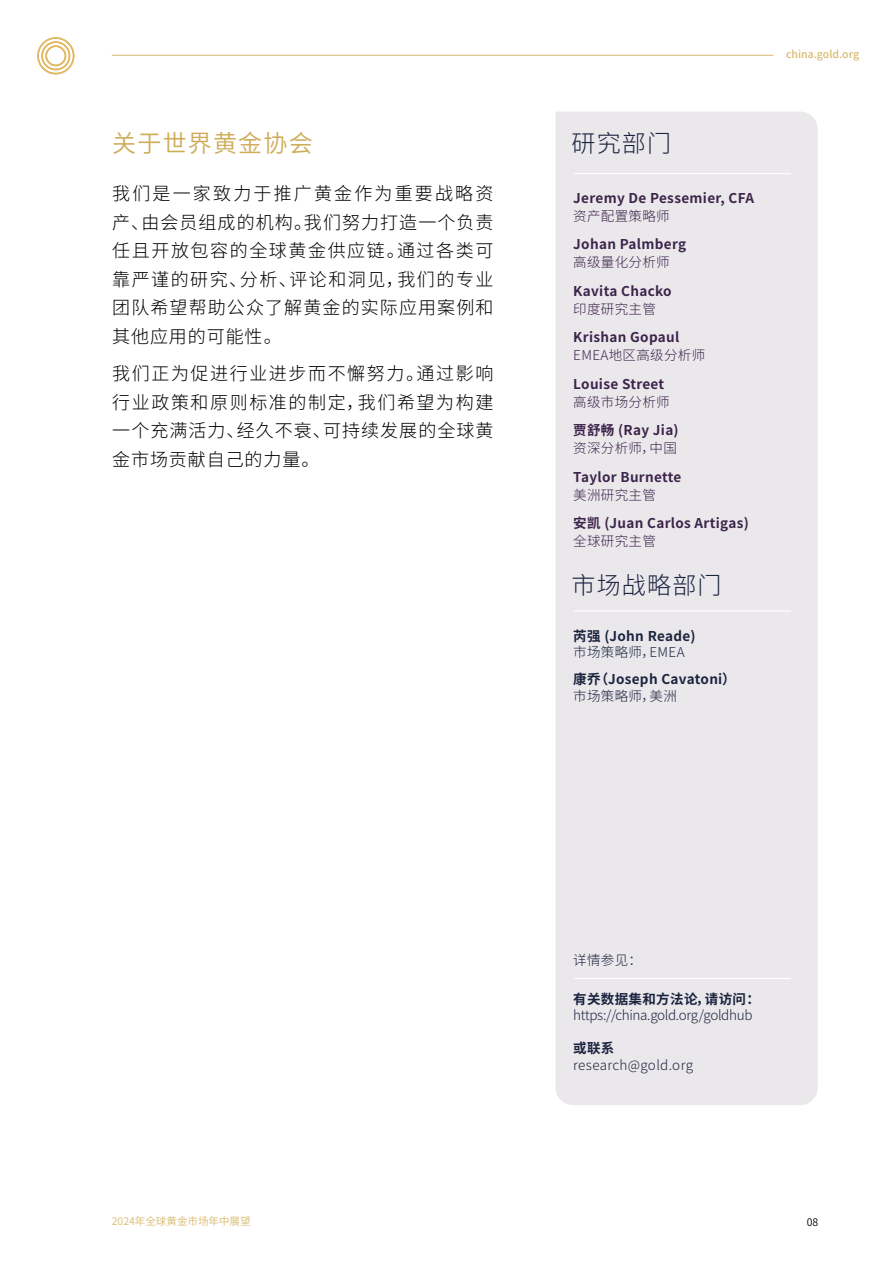
<style>
.page{position:relative;width:893px;height:1263px;background:#fff}
.page>*{position:absolute;margin:0;border:0;box-sizing:border-box;transform-origin:0 0}
.t1{font:300 24px "Source Han Sans SC";letter-spacing:.05em;color:#1b243f}
.t2{font:24px "Source Han Sans SC";letter-spacing:.05em;color:#ceac5a}
.t3{font:300 18px/28.5px "Source Han Sans SC";letter-spacing:.06em;color:#000;text-align:justify}
.t4{font:700 13.5px "Source Han Sans SC";letter-spacing:.025em;color:#3c244a}
.t5{font:300 13.5px "Source Han Sans SC";letter-spacing:.025em;color:#3c244a}
.t6{font:700 13.5px "Source Han Sans SC";letter-spacing:.025em;color:#1b243f}
.t7{font:300 13.5px "Source Han Sans SC";letter-spacing:.015em;color:#1b243f}
.t8{font:300 13.5px "Source Han Sans SC";letter-spacing:-.025em;color:#1b243f}
.t9{font:10.5px "Source Han Sans CN";color:#d8ba6e}
.t10{font:500 10.5px "Source Han Sans CN";color:#d8ba6e}
.t11{font:10.5px "Source Han Sans CN";color:#000}
</style>
<div class="page">
<hr style="left:112px;top:55px;width:662px;height:1px;background:#d8ba6e">
<svg style="left:37px;top:37px;width:37px;height:37px"></svg>
<div style="left:555px;top:112px;width:263px;height:993px;background:#ebe8ec"></div>
<hr style="left:574px;top:173px;width:217px;height:1px;background:#fff">
<hr style="left:574px;top:610px;width:217px;height:1px;background:#fff">
<hr style="left:574px;top:978px;width:217px;height:1px;background:#fff">
<h1 class="t2" style="left:112px;top:130px;width:202px">关于世界黄金协会</h1>
<h1 class="t1" style="left:571px;top:130px;width:101px">研究部门</h1>
<p class="t3" style="left:112px;top:180px;width:383px">我们是一家致力于推广黄金作为重要战略资产、由会员组成的机构。我们努力打造一个负责任且开放包容的全球黄金供应链。通过各类可靠严谨的研究、分析、评论和洞见，我们的专业团队希望帮助公众了解黄金的实际应用案例和其他应用的可能性。</p>
<p class="t3" style="left:112px;top:360px;width:383px">我们正为促进行业进步而不懈努力。通过影响行业政策和原则标准的制定，我们希望为构建一个充满活力、经久不衰、可持续发展的全球黄金市场贡献自己的力量。</p>
<p class="t4" style="left:573px;top:190px;width:182px">Jeremy De Pessemier, CFA</p>
<p class="t5" style="left:573px;top:208px;width:98px">资产配置策略师</p>
<p class="t4" style="left:573px;top:237px;width:114px">Johan Palmberg</p>
<p class="t5" style="left:573px;top:255px;width:98px">高级量化分析师</p>
<p class="t4" style="left:573px;top:283px;width:100px">Kavita Chacko</p>
<p class="t5" style="left:573px;top:301px;width:84px">印度研究主管</p>
<p class="t4" style="left:573px;top:330px;width:108px">Krishan Gopaul</p>
<p class="t5" style="left:573px;top:348px;width:133px">EMEA地区高级分析师</p>
<p class="t4" style="left:573px;top:376px;width:93px">Louise Street</p>
<p class="t5" style="left:573px;top:394px;width:98px">高级市场分析师</p>
<p class="t4" style="left:573px;top:423px;width:107px">贾舒畅 (Ray Jia)</p>
<p class="t5" style="left:573px;top:441px;width:105px">资深分析师，中国</p>
<p class="t4" style="left:573px;top:469px;width:110px">Taylor Burnette</p>
<p class="t5" style="left:573px;top:487px;width:84px">美洲研究主管</p>
<p class="t4" style="left:573px;top:516px;width:177px">安凯 (Juan Carlos Artigas)</p>
<p class="t5" style="left:573px;top:534px;width:84px">全球研究主管</p>
<h1 class="t1" style="left:571px;top:572px;width:151px">市场战略部门</h1>
<p class="t6" style="left:573px;top:628px;width:124px">芮强 (John Reade)</p>
<p class="t7" style="left:573px;top:644px;width:113px">市场策略师，EMEA</p>
<p class="t6" style="left:573px;top:671px;width:164px">康乔（Joseph Cavatoni）</p>
<p class="t7" style="left:573px;top:688px;width:105px">市场策略师，美洲</p>
<p class="t10" style="left:786px;top:48px;width:74px">china.gold.org</p>
<p class="t9" style="left:112px;top:1215px;width:140px">2024年全球黄金市场年中展望</p>
<p class="t7" style="left:573px;top:952px;width:70px">详情参见：</p>
<p class="t6" style="left:573px;top:991px;width:188px">有关数据集和方法论，请访问：</p>
<p class="t8" style="left:573px;top:1007px;width:181px">https://china.gold.org/goldhub</p>
<p class="t6" style="left:573px;top:1040px;width:43px">或联系</p>
<p class="t7" style="left:573px;top:1057px;width:121px">research@gold.org</p>
<p class="t11" style="left:807px;top:1216px;width:13px">08</p>
</div>
